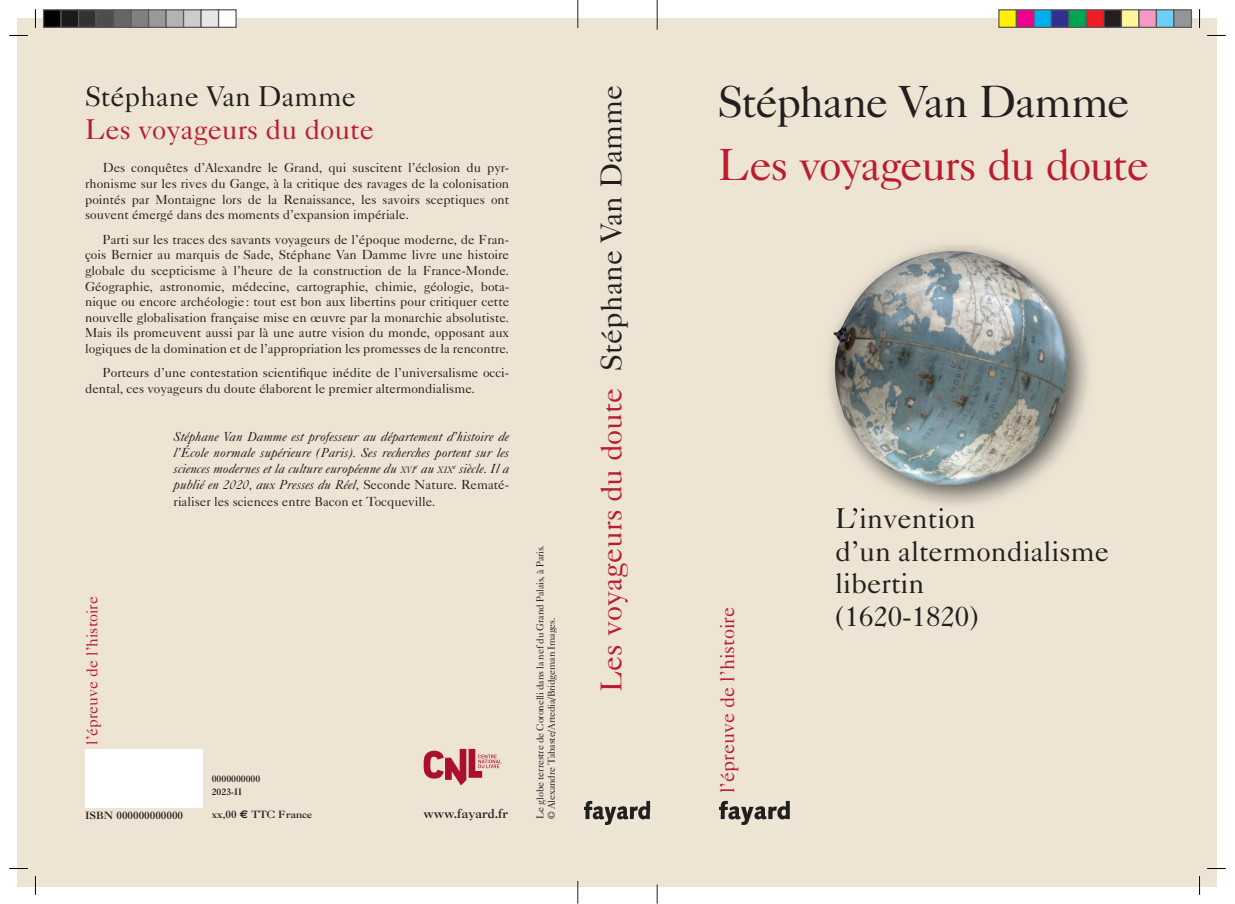
<style>
.page{position:relative;width:1235px;height:904px;background:#fff}
.page>*{position:absolute;margin:0;border:0;box-sizing:border-box;transform-origin:0 0}
.t1{font:45px "Caslon Five Forty";letter-spacing:-.035em;color:#ba1c2e}
.t2{font:45px "Caslon Five Forty";letter-spacing:-.03em;color:#231f20}
.t3{font:30px "Caslon Five Forty";color:#ba1c2e}
.t4{font:28.75px/32.5px "Caslon Five Forty";color:#231f20}
.t5{font:28.5px "Caslon Five Forty";color:#ba1c2e}
.t6{font:28.5px "Caslon Five Forty";color:#231f20}
.t7{font:20.12px "Caslon Five Forty";color:#ba1c2e}
.t8{font:16px "Caslon Five Forty";color:#ba1c2e}
.t9{font:13.12px/15.6px "Caslon Five Forty";color:#231f20;text-align:justify}
.t10{font:italic 13.12px/16.2px "Caslon Five Forty";color:#231f20;text-align:justify}
.t11{font:12.5px "Caslon Three";color:#231f20}
.t12{font:10px/11.2px "Caslon Five Forty";letter-spacing:-.015em;color:#231f20}
.t13{font:10px "Caslon Three";color:#231f20}
.t14{font:italic 9.12px "Caslon Five Forty";color:#231f20}
.t15{font:8.75px/13.8px "Caslon Three";color:#231f20}
.s1{font-size:9.12px}
.s2{font-style:italic}
.s3{font-size:13.12px}
.s4{font-family:"Euro Sans";font-weight:700;font-size:11.25px}
.s5{color:#231f20}
</style>
<div class="page">
<div style="left:18px;top:18px;width:1199px;height:868px;background:#eee4d3"></div>
<img style="left:584px;top:800px;width:66px;height:24px">
<svg style="left:578px;top:0;width:1px;height:28px"></svg>
<hr style="left:657px;top:0;width:1px;height:30px;background:#231f20">
<svg style="left:578px;top:881px;width:1px;height:22px"></svg>
<svg style="left:657px;top:884px;width:1px;height:19px"></svg>
<div style="left:85px;top:749px;width:118px;height:58px;background:#fff"></div>
<svg style="left:424px;top:749px;width:78px;height:36px"></svg>
<img style="left:719px;top:800px;width:71px;height:24px">
<img style="left:837px;top:508px;width:106px;height:3px">
<img style="left:833px;top:251px;width:177px;height:125px">
<img style="left:964px;top:266px;width:104px;height:218px">
<img style="left:835px;top:344px;width:152px;height:141px">
<svg style="left:9px;top:35px;width:19px;height:1px"></svg>
<svg style="left:1207px;top:35px;width:19px;height:1px"></svg>
<svg style="left:9px;top:867px;width:19px;height:2px"></svg>
<svg style="left:1207px;top:868px;width:19px;height:1px"></svg>
<svg style="left:35px;top:9px;width:1px;height:19px"></svg>
<svg style="left:35px;top:876px;width:1px;height:18px"></svg>
<svg style="left:1199px;top:9px;width:1px;height:19px"></svg>
<svg style="left:1199px;top:876px;width:1px;height:18px"></svg>
<div style="left:44px;top:10px;width:17px;height:17px;background:#000"></div>
<div style="left:43px;top:9px;width:19px;height:19px;border:1px solid #595959"></div>
<div style="left:61px;top:10px;width:18px;height:17px;background:#1a1a1a"></div>
<div style="left:60px;top:9px;width:19px;height:19px;border:1px solid #595959"></div>
<div style="left:79px;top:10px;width:17px;height:17px;background:#333"></div>
<div style="left:78px;top:9px;width:19px;height:19px;border:1px solid #595959"></div>
<div style="left:96px;top:10px;width:18px;height:17px;background:#4d4d4d"></div>
<div style="left:95px;top:9px;width:19px;height:19px;border:1px solid #595959"></div>
<div style="left:114px;top:10px;width:17px;height:17px;background:#666"></div>
<div style="left:113px;top:9px;width:19px;height:19px;border:1px solid #595959"></div>
<div style="left:131px;top:10px;width:18px;height:17px;background:#808080"></div>
<div style="left:130px;top:9px;width:19px;height:19px;border:1px solid #595959"></div>
<div style="left:149px;top:10px;width:17px;height:17px;background:#999"></div>
<div style="left:148px;top:9px;width:19px;height:19px;border:1px solid #595959"></div>
<div style="left:166px;top:10px;width:18px;height:17px;background:#b3b3b3"></div>
<div style="left:165px;top:9px;width:19px;height:19px;border:1px solid #595959"></div>
<div style="left:184px;top:10px;width:17px;height:17px;background:#ccc"></div>
<div style="left:183px;top:9px;width:19px;height:19px;border:1px solid #595959"></div>
<div style="left:201px;top:10px;width:18px;height:17px;background:#e6e6e6"></div>
<div style="left:200px;top:9px;width:19px;height:19px;border:1px solid #595959"></div>
<div style="left:219px;top:10px;width:17px;height:17px;background:#fff"></div>
<div style="left:218px;top:9px;width:19px;height:19px;border:1px solid #595959"></div>
<div style="left:999px;top:10px;width:17px;height:17px;background:#fff101"></div>
<div style="left:998px;top:9px;width:19px;height:19px;border:1px solid #595959"></div>
<div style="left:1016px;top:10px;width:18px;height:17px;background:#ed028c"></div>
<div style="left:1016px;top:9px;width:18px;height:19px;border:1px solid #595959"></div>
<div style="left:1034px;top:10px;width:17px;height:17px;background:#00aeef"></div>
<div style="left:1033px;top:9px;width:19px;height:19px;border:1px solid #595959"></div>
<div style="left:1051px;top:10px;width:18px;height:17px;background:#2e3092"></div>
<div style="left:1051px;top:9px;width:18px;height:19px;border:1px solid #595959"></div>
<div style="left:1069px;top:10px;width:17px;height:17px;background:#00a54f"></div>
<div style="left:1068px;top:9px;width:19px;height:19px;border:1px solid #595959"></div>
<div style="left:1086px;top:10px;width:18px;height:17px;background:#ee1d23"></div>
<div style="left:1086px;top:9px;width:18px;height:19px;border:1px solid #595959"></div>
<div style="left:1104px;top:10px;width:17px;height:17px;background:#231f20"></div>
<div style="left:1103px;top:9px;width:19px;height:19px;border:1px solid #595959"></div>
<div style="left:1121px;top:10px;width:18px;height:17px;background:#fff79a"></div>
<div style="left:1121px;top:9px;width:18px;height:19px;border:1px solid #595959"></div>
<div style="left:1139px;top:10px;width:17px;height:17px;background:#f499c2"></div>
<div style="left:1138px;top:9px;width:19px;height:19px;border:1px solid #595959"></div>
<div style="left:1156px;top:10px;width:18px;height:17px;background:#6bcff6"></div>
<div style="left:1156px;top:9px;width:18px;height:19px;border:1px solid #595959"></div>
<div style="left:1174px;top:10px;width:17px;height:17px;background:#939598"></div>
<div style="left:1173px;top:9px;width:19px;height:19px;border:1px solid #595959"></div>
<h3 class="t6" style="left:85px;top:79px;width:273px">Stéphane Van Damme</h3>
<h3 class="t5" style="left:85px;top:112px;width:290px">Les voyageurs du doute</h3>
<p class="t9" style="left:85px;top:160px;width:426px;text-indent:18px">Des conquêtes d’Alexandre le Grand, qui suscitent l’éclosion du pyr&shy;rhonisme sur les rives du Gange, à la critique des ravages de la colonisation pointés par Montaigne lors de la Renaissance, les savoirs sceptiques ont souvent émergé dans des moments d’expansion impériale.</p>
<p class="t9" style="left:85px;top:231px;width:426px;text-indent:18px">Parti sur les traces des savants voyageurs de l’époque moderne, de Fran&shy;çois Bernier au marquis de Sade, Stéphane Van Damme livre une histoire globale du scepticisme à l’heure de la construction de la France-Monde.<br>Géographie, astronomie, médecine, cartographie, chimie, géologie, bota&shy;nique ou encore archéologie : tout est bon aux libertins pour critiquer cette nouvelle globalisation française mise en œuvre par la monarchie absolutiste.<br>Mais ils promeuvent aussi par là une autre vision du monde, opposant aux logiques de la domination et de l’appropriation les promesses de la rencontre.</p>
<p class="t9" style="left:85px;top:365px;width:426px;text-indent:18px">Porteurs d’une contestation scientifique inédite de l’universalisme occi&shy;dental, ces voyageurs du doute élaborent le premier altermondialisme.</p>
<p class="t10" style="left:174px;top:428px;width:337px">Stéphane Van Damme est professeur au département d’histoire de l’École normale supérieure (Paris). Ses recherches portent sur les sciences modernes et la culture européenne du <span class="s1">XVI</span></p>
<p class="t9" style="left:174px;top:460px;width:337px;line-height:16.2px;text-indent:280px"><sup>e</sup> <span class="s2">siècle. Il a publié en 2020, aux Presses du Réel,</span> Seconde Nature. Rematé&shy;rialiser les sciences entre Bacon et Tocqueville.</p>
<p class="t14" style="left:415px;top:464px;width:40px"><sup>e</sup> <span class="s3">au</span> XIX</p>
<p class="t8" style="left:82px;top:744px;width:150px;rotate:-90deg">l’épreuve de l’histoire</p>
<p class="t13" style="left:85px;top:809px;width:100px">ISBN 000000000000</p>
<p class="t15" style="left:212px;top:771px;width:50px">0000000000<br>2023-II</p>
<p class="t13" style="left:212px;top:808px;width:102px">xx,00 <span class="s4">€</span> TTC France</p>
<p class="t11" style="left:423px;top:805px;width:86px">www.fayard.fr</p>
<p class="t12" style="left:534px;top:819px;width:275px;rotate:-90deg">Le globe terrestre de Coronelli dans la nef du Grand Palais, à Paris. © Alexandre Tabaste/Artedia/Bridgeman Images.</p>
<h2 class="t3" style="left:593px;top:692px;width:608px;rotate:-90deg">Les voyageurs du doute <span class="s5">Stéphane Van Damme</span></h2>
<h1 class="t2" style="left:718px;top:74px;width:413px">Stéphane Van Damme</h1>
<h1 class="t1" style="left:718px;top:138px;width:433px">Les voyageurs du doute</h1>
<h3 class="t7" style="left:715px;top:793px;width:188px;rotate:-90deg">l’épreuve de l’histoire</h3>
<h3 class="t4" style="left:835px;top:501px;width:275px">L’invention<br>d’un altermondialisme libertin<br>(1620-1820)</h3>
</div>
